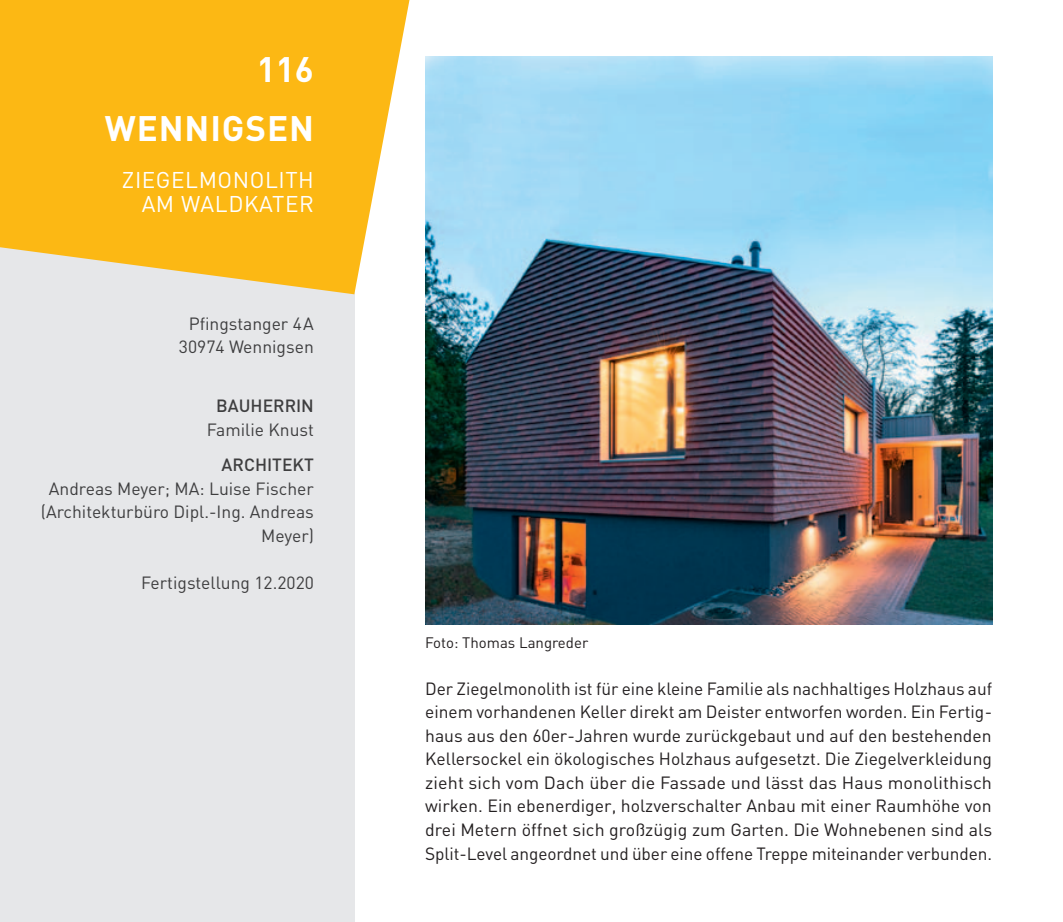
<style>
.page{position:relative;width:1063px;height:922px;background:#fff}
.page>*{position:absolute;margin:0;border:0;box-sizing:border-box;transform-origin:0 0}
.t1{font:700 35px "DIN";letter-spacing:.025em;color:#fff}
.t2{font:22.5px "DIN";color:#fff}
.t3{font:17.5px/23.5px "DIN";letter-spacing:-.005em;color:#231f20;text-align:justify}
.t4{font:17.5px/23.5px "DIN";color:#3e3e3f;text-align:center}
.t5{font:500 17.5px "DIN";color:#3e3e3f}
.t6{font:15px "DIN";color:#231f20}
</style>
<div class="page">
<div style="left:0;top:234px;width:354px;height:687px;background:#e6e7e9"></div>
<svg style="left:0;top:0;width:409px;height:294px;background:#fabf32"></svg>
<img style="left:425px;top:57px;width:567px;height:567px">
<h1 class="t1" style="left:257px;top:47px;width:59px">116</h1>
<h1 class="t1" style="left:105px;top:106px;width:211px">WENNIGSEN</h1>
<p class="t2" style="left:122px;top:166px;width:28px">Ziegelmonolit</p>
<p class="t2" style="left:298px;top:166px;width:17px">h</p>
<p class="t2" style="left:142px;top:190px;width:74px">am Waldkater</p>
<p class="t4" style="left:179px;top:311px;width:136px">Pfingstanger 4A<br>30974 Wennigsen</p>
<p class="t5" style="left:216px;top:394px;width:99px">BAUHERRIN</p>
<p class="t4" style="left:207px;top:417px;width:109px">Familie Knust</p>
<p class="t5" style="left:222px;top:453px;width:94px">ARCHITEKT</p>
<p class="t4" style="left:41px;top:476px;width:275px;text-align:right">Andreas Meyer; MA: Luise Fischer (Architekturbüro Dipl.-Ing. Andreas<br>Meyer)</p>
<p class="t4" style="left:141px;top:570px;width:174px">Fertigstellung 12.2020</p>
<p class="t6" style="left:425px;top:632px;width:165px">Foto: Thomas Langreder</p>
<p class="t3" style="left:425px;top:676px;width:569px">Der Ziegelmonolith ist für eine kleine Familie als nachhaltiges Holzhaus auf einem vorhandenen Keller direkt am Deister entworfen worden. Ein Fertig&shy;haus aus den 60er-Jahren wurde zurückgebaut und auf den bestehenden Kellersockel ein ökologisches H olzhaus aufgesetzt. Die Ziegelverkleidung zieht sich vom Dach über die Fassade und lässt das Haus monolithisch wirken. Ein ebenerdiger, holzverschalter Anbau mit einer Raumhöhe von drei Metern öffnet sich großzügig zum Garten. Die Wohnebenen sind als Split-Level angeordnet und über eine offene Treppe miteinander verbunden.</p>
</div>
